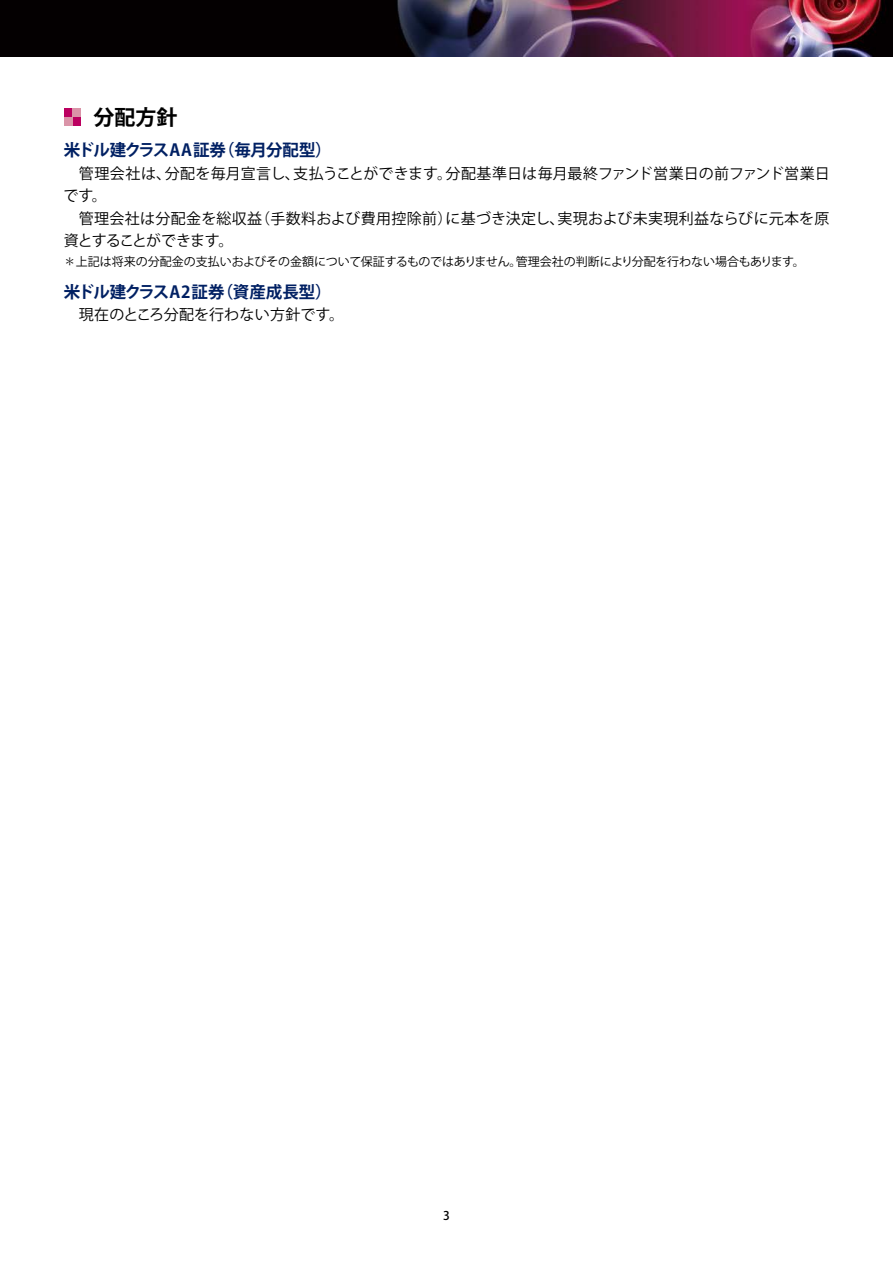
<style>
.page{position:relative;width:893px;height:1263px;background:#fff}
.page>*{position:absolute;margin:0;border:0;box-sizing:border-box;transform-origin:0 0}
.t1{font:700 21px "Koz Go Pr 6 N";color:#000}
.t2{font:700 16.5px "Koz Go Pr 6 N";letter-spacing:-.005em;color:#002063}
.t3{font:15px/22.5px "Koz Go Pr 6 N";letter-spacing:.015em;color:#000}
.t4{font:12px "Koz Go Pr 6 N";color:#000}
.t5{font:500 12px "Koz Go Pr 6 N";color:#000}
</style>
<div class="page">
<img style="left:0;top:0;width:893px;height:57px">
<div style="left:64px;top:108px;width:8px;height:9px;background:#bb0060"></div>
<div style="left:72px;top:117px;width:9px;height:8px;background:#bb0060"></div>
<div style="left:72px;top:108px;width:9px;height:9px;background:#da94a8"></div>
<div style="left:64px;top:117px;width:8px;height:8px;background:#da94a8"></div>
<h1 class="t1" style="left:94px;top:105px;width:85px">分配方針</h1>
<p class="t2" style="left:64px;top:140px;width:269px">米ドル建クラスAA証券（毎月分配型）</p>
<p class="t3" style="left:63px;top:162px;width:768px;text-indent:15px">管理会社は、分配を毎月宣言し、支払うことができます。分配基準日は毎月最終ファンド営業日の前ファンド営業日です。</p>
<p class="t3" style="left:64px;top:207px;width:767px;text-indent:15px">管理会社は分配金を総収益（手数料および費用控除前）に基づき決定し、実現および未実現利益ならびに元本を原資とすることができます。</p>
<p class="t4" style="left:64px;top:255px;width:743px">＊上記は将来の分配金の支払いおよびその金額について保証するものではありません。管理会社の判断により分配を行わない場合もあります。</p>
<p class="t2" style="left:64px;top:282px;width:269px">米ドル建クラスA2証券（資産成長型）</p>
<p class="t3" style="left:79px;top:304px;width:267px">現在のところ分配を行わない方針です。</p>
<p class="t5" style="left:443px;top:1209px;width:8px">3</p>
</div>
